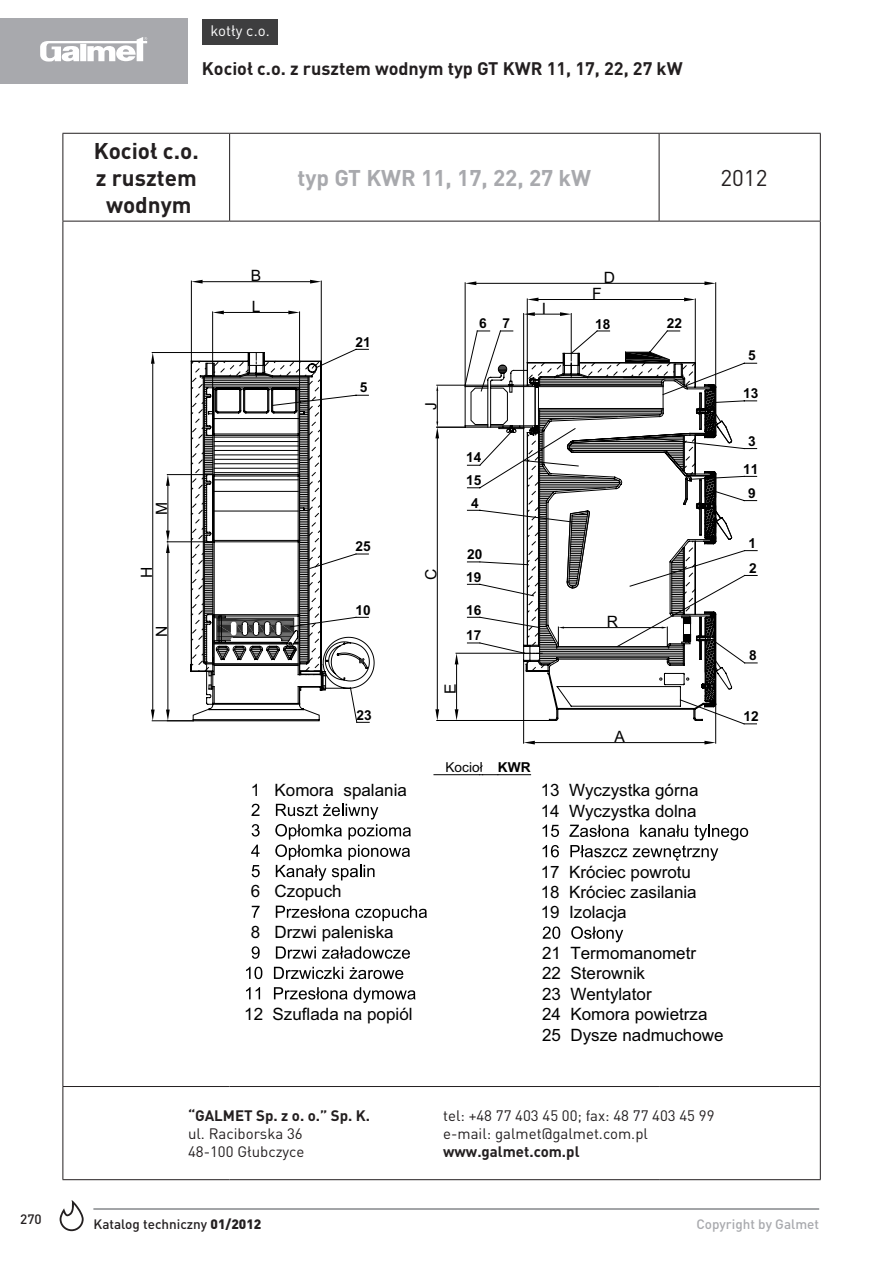
<style>
.page{position:relative;width:893px;height:1263px;background:#fff}
.page>*{position:absolute;margin:0;border:0;box-sizing:border-box;transform-origin:0 0}
.t1{font:700 22.5px/27px "DIN Pro";color:#231f20;text-align:center}
.t2{font:700 22.5px "DIN Pro";color:#a8a9ad}
.t3{font:22.5px "DIN Pro";color:#231f20}
.t4{font:700 18px "DIN Pro";color:#231f20}
.t5{font:16.95px/20.4px "Arial";color:#000}
.t6{font:15.6px/30.8px "Arial";color:#000}
.t7{font:15px/18px "DIN Pro";color:#231f20}
.t8{font:700 15px "DIN Pro";color:#231f20}
.t9{font:15px "DIN Pro";color:#fff}
.t10{font:700 13.65px/22.5px "Arial";color:#000;text-align:center}
.t11{font:13.65px "Arial";color:#000}
.t12{font:500 13.5px "DIN Pro";color:#231f20}
.t13{font:500 13.5px "DIN Pro";color:#a8a9ad}
.s1{font-weight:900}
</style>
<div class="page">
<div style="left:0;top:18px;width:187px;height:66px;background:#a8a9ad"></div>
<svg style="left:40px;top:37px;width:107px;height:25px"></svg>
<hr style="left:94px;top:1208px;width:725px;height:2px;background:#9d9fa2">
<div style="left:202px;top:19px;width:75px;height:25px;background:#3e3e3f"></div>
<svg style="left:60px;top:1200px;width:24px;height:31px"></svg>
<svg style="left:191px;top:353px;width:23px;height:318px"></svg>
<hr style="left:465px;top:283px;width:1px;height:102px;background:#000">
<hr style="left:715px;top:283px;width:1px;height:104px;background:#000">
<hr style="left:476px;top:283px;width:228px;height:1px;background:#000">
<svg style="left:465px;top:281px;width:11px;height:4px"></svg>
<svg style="left:704px;top:281px;width:12px;height:4px"></svg>
<hr style="left:523px;top:314px;width:1px;height:331px;background:#000">
<hr style="left:571px;top:314px;width:1px;height:39px;background:#000">
<svg style="left:524px;top:312px;width:47px;height:4px"></svg>
<hr style="left:527px;top:299px;width:1px;height:64px;background:#000">
<hr style="left:695px;top:299px;width:1px;height:64px;background:#000">
<hr style="left:538px;top:299px;width:146px;height:1px;background:#000">
<svg style="left:527px;top:298px;width:11px;height:3px"></svg>
<svg style="left:684px;top:298px;width:11px;height:3px"></svg>
<hr style="left:523px;top:661px;width:1px;height:82px;background:#000">
<hr style="left:715px;top:704px;width:1px;height:39px;background:#000">
<hr style="left:535px;top:742px;width:169px;height:1px;background:#000">
<svg style="left:524px;top:741px;width:11px;height:3px"></svg>
<svg style="left:704px;top:741px;width:12px;height:3px"></svg>
<hr style="left:152px;top:352px;width:96px;height:1px;background:#000">
<hr style="left:152px;top:720px;width:41px;height:1px;background:#000">
<hr style="left:152px;top:364px;width:1px;height:345px;background:#000">
<svg style="left:151px;top:352px;width:4px;height:12px"></svg>
<svg style="left:151px;top:709px;width:4px;height:12px"></svg>
<hr style="left:167px;top:474px;width:46px;height:1px;background:#000">
<hr style="left:167px;top:541px;width:46px;height:1px;background:#000">
<hr style="left:168px;top:486px;width:1px;height:45px;background:#000">
<svg style="left:166px;top:475px;width:4px;height:11px"></svg>
<hr style="left:168px;top:553px;width:1px;height:156px;background:#000">
<svg style="left:166px;top:531px;width:4px;height:22px"></svg>
<svg style="left:166px;top:709px;width:27px;height:12px"></svg>
<hr style="left:191px;top:281px;width:1px;height:80px;background:#000">
<hr style="left:321px;top:281px;width:1px;height:80px;background:#000">
<hr style="left:203px;top:281px;width:107px;height:1px;background:#000">
<svg style="left:191px;top:280px;width:12px;height:3px"></svg>
<svg style="left:310px;top:280px;width:11px;height:3px"></svg>
<hr style="left:212px;top:312px;width:1px;height:99px;background:#000">
<hr style="left:299px;top:312px;width:1px;height:76px;background:#000">
<hr style="left:224px;top:312px;width:64px;height:1px;background:#000">
<svg style="left:213px;top:311px;width:11px;height:3px"></svg>
<svg style="left:288px;top:311px;width:12px;height:3px"></svg>
<svg style="left:204px;top:375px;width:13px;height:330px"></svg>
<svg style="left:204px;top:431px;width:13px;height:231px"></svg>
<svg style="left:217px;top:331px;width:540px;height:394px"></svg>
<hr style="left:214px;top:437px;width:84px;height:1px;background:#000">
<hr style="left:214px;top:441px;width:84px;height:1px;background:#000">
<hr style="left:214px;top:446px;width:84px;height:1px;background:#000">
<hr style="left:214px;top:450px;width:84px;height:1px;background:#000">
<hr style="left:214px;top:455px;width:84px;height:1px;background:#000">
<hr style="left:214px;top:459px;width:84px;height:1px;background:#000">
<hr style="left:214px;top:463px;width:84px;height:1px;background:#000">
<hr style="left:214px;top:468px;width:84px;height:1px;background:#000">
<hr style="left:214px;top:472px;width:84px;height:1px;background:#000">
<svg style="left:251px;top:804px;width:8px;height:12px"></svg>
<svg style="left:252px;top:824px;width:8px;height:12px"></svg>
<svg style="left:251px;top:845px;width:9px;height:12px"></svg>
<svg style="left:252px;top:865px;width:8px;height:12px"></svg>
<svg style="left:275px;top:804px;width:136px;height:77px"></svg>
<svg style="left:252px;top:906px;width:8px;height:12px"></svg>
<svg style="left:276px;top:905px;width:73px;height:13px"></svg>
<svg style="left:356px;top:905px;width:71px;height:16px"></svg>
<svg style="left:252px;top:946px;width:8px;height:13px"></svg>
<svg style="left:276px;top:946px;width:40px;height:12px"></svg>
<svg style="left:322px;top:946px;width:88px;height:13px"></svg>
<svg style="left:246px;top:967px;width:16px;height:12px"></svg>
<svg style="left:274px;top:967px;width:69px;height:12px"></svg>
<svg style="left:349px;top:967px;width:54px;height:12px"></svg>
<svg style="left:246px;top:987px;width:14px;height:12px"></svg>
<svg style="left:274px;top:987px;width:74px;height:12px"></svg>
<svg style="left:354px;top:987px;width:62px;height:16px"></svg>
<svg style="left:543px;top:824px;width:16px;height:13px"></svg>
<svg style="left:543px;top:845px;width:16px;height:12px"></svg>
<svg style="left:569px;top:825px;width:179px;height:36px"></svg>
<svg style="left:543px;top:926px;width:17px;height:13px"></svg>
<svg style="left:571px;top:926px;width:52px;height:16px"></svg>
<hr style="left:63px;top:133px;width:167px;height:1px;background:#231f20">
<hr style="left:63px;top:134px;width:1px;height:87px;background:#231f20">
<hr style="left:230px;top:133px;width:429px;height:1px;background:#231f20">
<hr style="left:229px;top:134px;width:1px;height:87px;background:#231f20">
<hr style="left:659px;top:133px;width:162px;height:1px;background:#231f20">
<hr style="left:659px;top:134px;width:1px;height:87px;background:#231f20">
<hr style="left:820px;top:134px;width:1px;height:87px;background:#231f20">
<hr style="left:63px;top:221px;width:167px;height:1px;background:#231f20">
<hr style="left:63px;top:221px;width:1px;height:865px;background:#231f20">
<hr style="left:230px;top:221px;width:429px;height:1px;background:#231f20">
<hr style="left:659px;top:221px;width:162px;height:1px;background:#231f20">
<hr style="left:820px;top:221px;width:1px;height:865px;background:#231f20">
<hr style="left:63px;top:1086px;width:167px;height:1px;background:#231f20">
<hr style="left:63px;top:1087px;width:1px;height:92px;background:#231f20">
<hr style="left:230px;top:1086px;width:429px;height:1px;background:#231f20">
<hr style="left:659px;top:1086px;width:162px;height:1px;background:#231f20">
<hr style="left:820px;top:1087px;width:1px;height:92px;background:#231f20">
<hr style="left:63px;top:1179px;width:167px;height:1px;background:#231f20">
<hr style="left:230px;top:1179px;width:429px;height:1px;background:#231f20">
<hr style="left:659px;top:1179px;width:162px;height:1px;background:#231f20">
<p class="t9" style="left:210px;top:21px;width:61px">kotły c.o.</p>
<p class="t4" style="left:202px;top:57px;width:482px">Kocioł c.o. z rusztem wodnym typ GT KWR 11, 17, 22, 27 kW</p>
<h1 class="t1" style="left:94px;top:136px;width:107px">Kocioł c.o. z rusztem wodnym</h1>
<p class="t6" style="left:147px;top:515px;width:15px;rotate:-90deg">M</p>
<p class="t6" style="left:132px;top:578px;width:13px;rotate:-90deg">H</p>
<p class="t6" style="left:147px;top:637px;width:13px;rotate:-90deg">N</p>
<p class="t6" style="left:251px;top:260px;width:12px">B<br>L</p>
<h1 class="t2" style="left:297px;top:162px;width:295px">typ GT KWR 11, 17, 22, 27 kW</h1>
<h1 class="t3" style="left:720px;top:162px;width:48px">2012</h1>
<p class="t6" style="left:604px;top:262px;width:13px">D</p>
<p class="t10" style="left:356px;top:331px;width:17px">21</p>
<p class="t10" style="left:360px;top:377px;width:9px">5</p>
<p class="t10" style="left:356px;top:536px;width:17px">25</p>
<p class="t10" style="left:355px;top:599px;width:17px">10</p>
<p class="t10" style="left:356px;top:704px;width:17px">23</p>
<p class="t6" style="left:542px;top:293px;width:6px">I</p>
<p class="t6" style="left:592px;top:278px;width:11px">F</p>
<p class="t10" style="left:479px;top:313px;width:32px">6 7</p>
<p class="t10" style="left:595px;top:313px;width:17px">18</p>
<p class="t6" style="left:416px;top:410px;width:9px;rotate:-90deg">J</p>
<p class="t6" style="left:416px;top:580px;width:13px;rotate:-90deg">C</p>
<p class="t10" style="left:466px;top:447px;width:17px">14</p>
<p class="t10" style="left:466px;top:469px;width:17px">15<br>4</p>
<p class="t10" style="left:467px;top:543px;width:17px">20</p>
<p class="t10" style="left:466px;top:566px;width:17px">19</p>
<p class="t10" style="left:466px;top:599px;width:17px">16</p>
<p class="t10" style="left:466px;top:624px;width:17px">17</p>
<p class="t6" style="left:435px;top:694px;width:12px;rotate:-90deg">E</p>
<p class="t11" style="left:445px;top:758px;width:36px">Kocio</p>
<p class="t10" style="left:498px;top:756px;width:34px">KWR</p>
<p class="t6" style="left:607px;top:606px;width:13px">R</p>
<p class="t6" style="left:614px;top:721px;width:12px">A</p>
<p class="t10" style="left:667px;top:312px;width:17px">22</p>
<p class="t10" style="left:748px;top:345px;width:9px">5</p>
<p class="t10" style="left:743px;top:382px;width:17px">13</p>
<p class="t10" style="left:748px;top:430px;width:9px">3</p>
<p class="t10" style="left:743px;top:458px;width:17px">11</p>
<p class="t10" style="left:748px;top:482px;width:9px">9</p>
<p class="t10" style="left:748px;top:532px;width:9px">1</p>
<p class="t10" style="left:749px;top:557px;width:9px">2</p>
<p class="t10" style="left:749px;top:644px;width:9px">8</p>
<p class="t10" style="left:744px;top:705px;width:17px">12</p>
<p class="t5" style="left:251px;top:780px;width:157px">1 Komora spalania</p>
<p class="t5" style="left:251px;top:881px;width:92px">6 Czopuch</p>
<p class="t5" style="left:251px;top:922px;width:144px">8 Drzwi paleniska</p>
<p class="t5" style="left:244px;top:1004px;width:170px">12 Szuflada na popiól</p>
<p class="t5" style="left:541px;top:780px;width:159px">13 Wyczystka górna<br>14 Wyczystka dolna</p>
<p class="t5" style="left:541px;top:861px;width:157px">17 Króciec powrotu<br>18 Króciec zasilania<br>19 Izolacja</p>
<p class="t5" style="left:542px;top:943px;width:183px">21 Termomanometr<br>22 Sterownik<br>23 Wentylator<br>24 Komora powietrza<br>25 Dysze nadmuchowe</p>
<p class="t8" style="left:188px;top:1105px;width:184px">“GALMET Sp. z o. o.” Sp. K.</p>
<p class="t7" style="left:188px;top:1123px;width:118px">ul. Raciborska 36<br>48-100 Głubczyce</p>
<p class="t12" style="left:20px;top:1210px;width:23px">270</p>
<p class="t12" style="left:94px;top:1215px;width:169px">Katalog techniczny <span class="s1">01/2012</span></p>
<p class="t7" style="left:443px;top:1105px;width:273px">tel: +48 77 403 45 00; fax: 48 77 403 45 99 e-mail: galmet@galmet.com.pl</p>
<p class="t8" style="left:443px;top:1141px;width:138px">www.galmet.com.pl</p>
<p class="t13" style="left:696px;top:1215px;width:124px">Copyright by Galmet</p>
</div>
